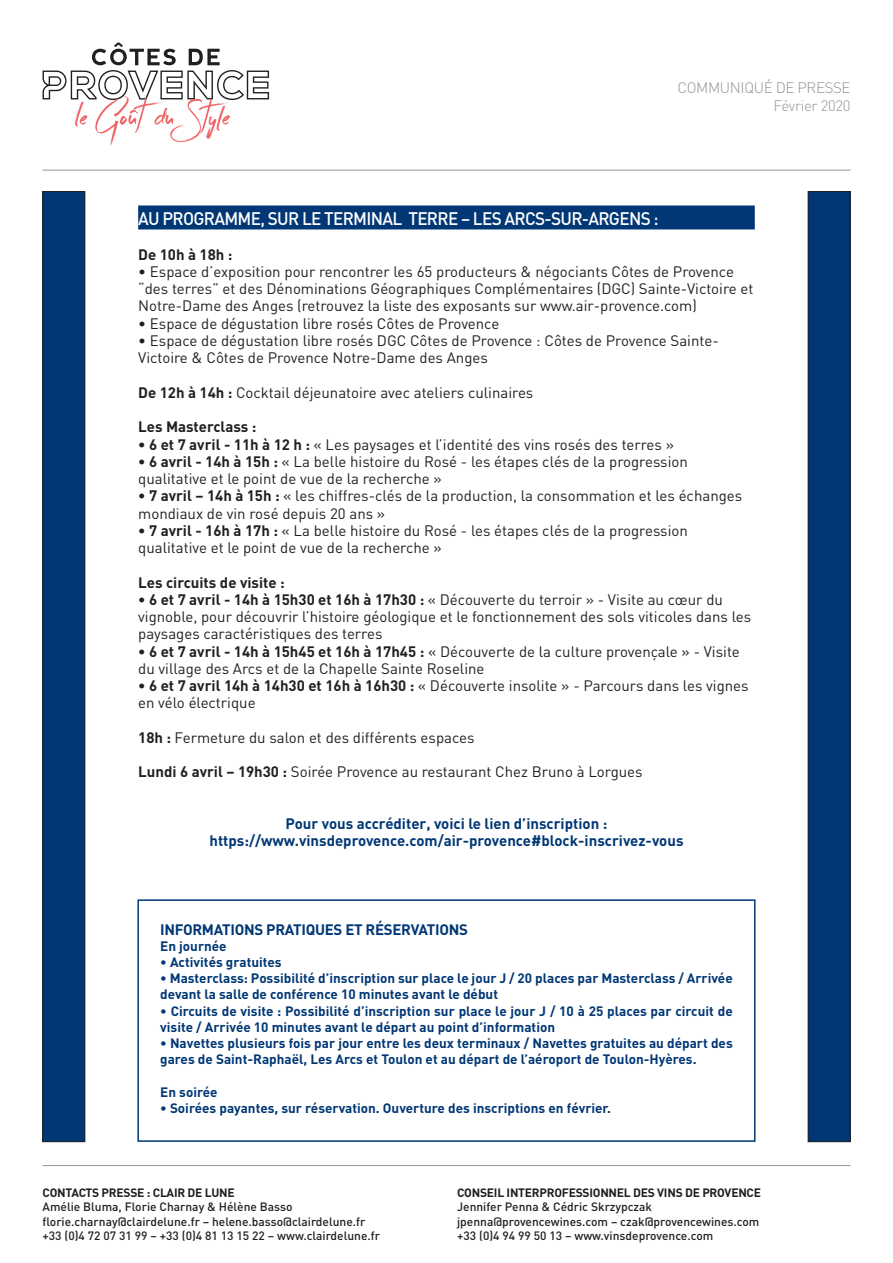
<style>
.page{position:relative;width:893px;height:1263px;background:#fff}
.page>*{position:absolute;margin:0;border:0;box-sizing:border-box;transform-origin:0 0}
.t1{font:500 18px "DIN";letter-spacing:-.04em;color:#fff;scale:.95 1}
.t2{font:15px/17.2px "DIN";color:#231f20}
.t3{font:700 15px "DIN";color:#013775}
.t4{font:700 15px "DIN";color:#231f20}
.t5{font:700 15px "DIN";letter-spacing:-.02em;color:#013775}
.t6{font:300 15px "DIN";letter-spacing:-.025em;color:#939598}
.t7{font:700 13.5px/16.2px "DIN";color:#013775}
.t8{font:500 12px "DIN";color:#231f20}
.t9{font:700 12px "DIN";letter-spacing:-.02em;color:#231f20}
.s1{font-weight:700}
</style>
<div class="page">
<hr style="left:43px;top:170px;width:807px;height:1px;background:#939598">
<hr style="left:43px;top:1165px;width:807px;height:1px;background:#939598">
<div style="left:137px;top:899px;width:618px;height:243px;border:2px solid #013775"></div>
<svg style="left:43px;top:43px;width:226px;height:103px"></svg>
<div style="left:138px;top:205px;width:617px;height:24px;background:#013775"></div>
<div style="left:43px;top:192px;width:42px;height:950px;background:#013775"></div>
<div style="left:43px;top:191px;width:42px;height:951px;border:1px solid #231f20"></div>
<div style="left:808px;top:192px;width:42px;height:950px;background:#013775"></div>
<div style="left:808px;top:191px;width:42px;height:951px;border:1px solid #231f20"></div>
<p class="t6" style="left:677px;top:78px;width:174px">COMMUNIQUÉ DE PRESSE</p>
<p class="t6" style="left:773px;top:96px;width:79px">Février 2020</p>
<p class="t1" style="left:138px;top:207px;width:549px">AU PROGRAMME, SUR LE TERMINAL TERRE – LES ARCS-SUR-ARGENS :</p>
<p class="t4" style="left:138px;top:244px;width:96px">De 10h à 18h :</p>
<p class="t2" style="left:138px;top:263px;width:617px">• Espace d’exposition pour rencontrer les 65 producteurs &amp; négociants Côtes de Provence “des terres” et des Dénominations Géographiques Complémentaires (DGC) Sainte-Victoire et<br>Notre-Dame des Anges (retrouvez la liste des exposants sur www.air-provence.com)</p>
<p class="t2" style="left:138px;top:314px;width:363px">• Espace de dégustation libre rosés Côtes de Provence</p>
<p class="t2" style="left:138px;top:332px;width:582px">• Espace de dégustation libre rosés DGC Côtes de Provence : Côtes de Provence Sainte-<br>Victoire &amp; Côtes de Provence Notre-Dame des Anges</p>
<p class="t2" style="left:138px;top:383px;width:397px"><span class="s1">De 12h à 14h :</span> Cocktail déjeunatoire avec ateliers culinaires</p>
<p class="t4" style="left:138px;top:417px;width:120px">Les Masterclass :</p>
<p class="t2" style="left:138px;top:435px;width:537px"><span class="s1">• 6 et 7 avril - 11h à 12 h :</span> « Les paysages et l’identité des vins rosés des terres »</p>
<p class="t2" style="left:138px;top:452px;width:551px"><span class="s1">• 6 avril - 14h à 15h :</span> « La belle histoire du Rosé - les étapes clés de la progression qualitative et le point de vue de la recherche »</p>
<p class="t2" style="left:138px;top:487px;width:606px"><span class="s1">• 7 avril – 14h à 15h :</span> « les chiffres-clés de la production, la consommation et les échanges mondiaux de vin rosé depuis 20 ans »</p>
<p class="t2" style="left:138px;top:521px;width:551px"><span class="s1">• 7 avril - 16h à 17h :</span> « La belle histoire du Rosé - les étapes clés de la progression qualitative et le point de vue de la recherche »</p>
<p class="t4" style="left:138px;top:572px;width:148px">Les circuits de visite :</p>
<p class="t2" style="left:138px;top:590px;width:614px"><span class="s1">• 6 et 7 avril - 14h à 15h30 et 16h à 17h30 :</span> « Découverte du terroir » - Visite au cœur du vignoble, pour découvrir l’histoire géologique et le fonctionnement des sols viticoles dans les paysages caractéristiques des terres</p>
<p class="t2" style="left:138px;top:642px;width:603px"><span class="s1">• 6 et 7 avril - 14h à 15h45 et 16h à 17h45 :</span> « Découverte de la culture provençale » - Visite du village des Arcs et de la Chapelle Sainte Roseline</p>
<p class="t2" style="left:138px;top:677px;width:612px"><span class="s1">• 6 et 7 avril 14h à 14h30 et 16h à 16h30 :</span> « Découverte insolite » - Parcours dans les vignes en vélo électrique</p>
<p class="t2" style="left:138px;top:728px;width:338px"><span class="s1">18h :</span> Fermeture du salon et des différents espaces</p>
<p class="t2" style="left:138px;top:763px;width:506px"><span class="s1">Lundi 6 avril – 19h30 :</span> Soirée Provence au restaurant Chez Bruno à Lorgues</p>
<p class="t3" style="left:286px;top:814px;width:323px">Pour vous accréditer, voici le lien d’inscription :</p>
<p class="t3" style="left:209px;top:831px;width:476px">https://www.vinsdeprovence.com/air-provence#block-inscrivez-vous</p>
<p class="t5" style="left:160px;top:919px;width:309px">INFORMATIONS PRATIQUES ET RÉSERVATIONS</p>
<p class="t7" style="left:160px;top:937px;width:68px">En journée</p>
<p class="t7" style="left:160px;top:953px;width:123px">• Activités gratuites</p>
<p class="t7" style="left:160px;top:970px;width:574px">• Masterclass: Possibilité d’inscription sur place le jour J / 20 places par Masterclass / Arrivée devant la salle de conférence 10 minutes avant le début</p>
<p class="t7" style="left:160px;top:1002px;width:574px">• Circuits de visite : Possibilité d’inscription sur place le jour J / 10 à 25 places par circuit de visite / Arrivée 10 minutes avant le départ au point d’information</p>
<p class="t7" style="left:160px;top:1034px;width:574px">• Navettes plusieurs fois par jour entre les deux terminaux / Navettes gratuites au départ des gares de Saint-Raphaël, Les Arcs et Toulon et au départ de l’aéroport de Toulon-Hyères.</p>
<p class="t7" style="left:160px;top:1083px;width:59px">En soirée</p>
<p class="t7" style="left:160px;top:1099px;width:452px">• Soirées payantes, sur réservation. Ouverture des inscriptions en février.</p>
<p class="t9" style="left:43px;top:1184px;width:194px">CONTACTS PRESSE : CLAIR DE LUNE</p>
<p class="t8" style="left:43px;top:1199px;width:252px">Amélie Bluma, Florie Charnay &amp; Hélène Basso</p>
<p class="t8" style="left:43px;top:1213px;width:324px">florie.charnay@clairdelune.fr – helene.basso@clairdelune.fr</p>
<p class="t8" style="left:43px;top:1228px;width:339px">+33 (0)4 72 07 31 99 – +33 (0)4 81 13 15 22 – www.clairdelune.fr</p>
<p class="t9" style="left:457px;top:1184px;width:305px">CONSEIL INTERPROFESSIONNEL DES VINS DE PROVENCE</p>
<p class="t8" style="left:457px;top:1199px;width:197px">Jennifer Penna &amp; Cédric Skrzypczak</p>
<p class="t8" style="left:457px;top:1213px;width:304px">jpenna@provencewines.com – czak@provencewines.com</p>
<p class="t8" style="left:457px;top:1228px;width:258px">+33 (0)4 94 99 50 13 – www.vinsdeprovence.com</p>
</div>
